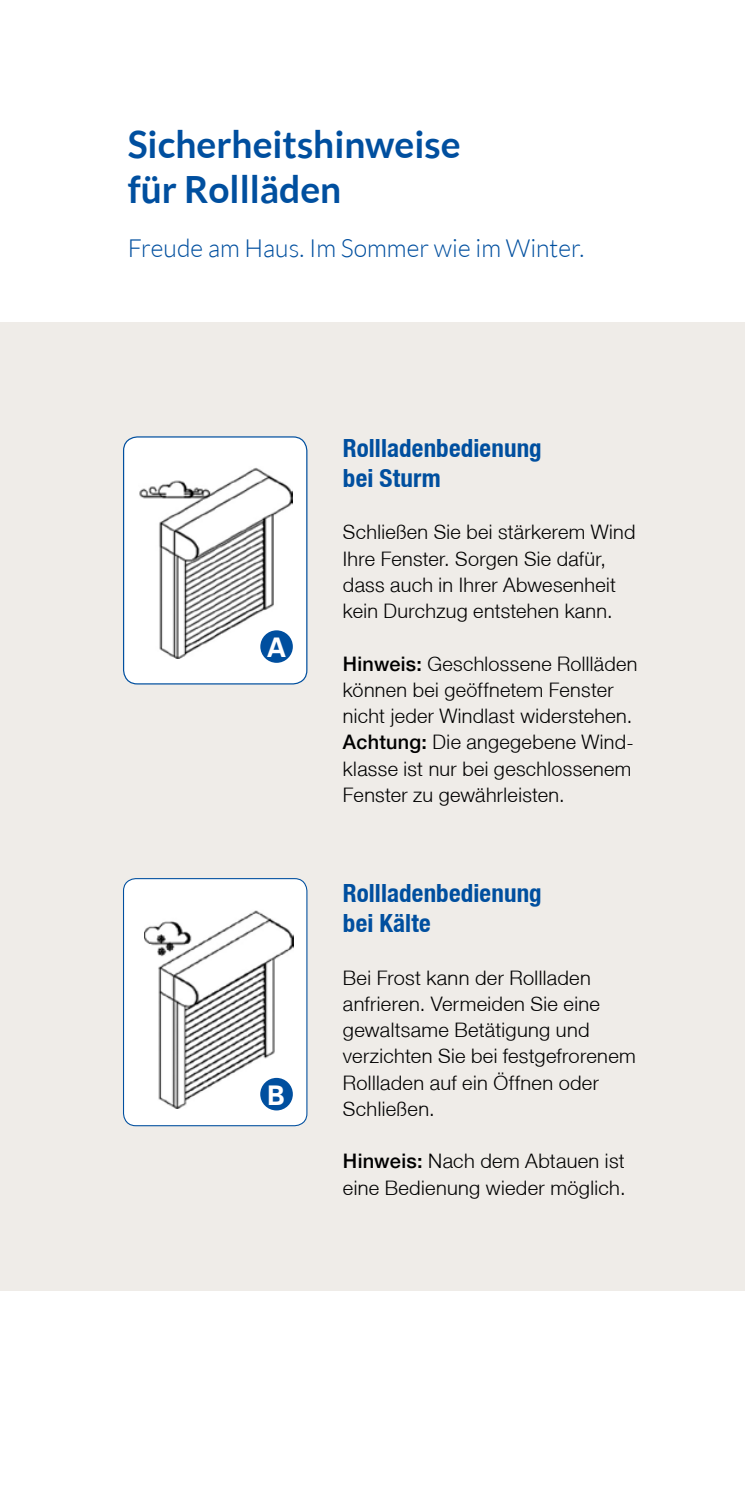
<style>
.page{position:relative;width:745px;height:1489px;background:#fff}
.page>*{position:absolute;margin:0;border:0;box-sizing:border-box;transform-origin:0 0}
.t1{font:700 37.5px/45px "Lato";color:#004f9f}
.t2{font:700 27.25px "Zurich BT";color:#fff}
.t3{font:700 27px "Zurich BT";color:#fff}
.t4{font:700 condensed 25px/30px "Helvetica Neue LT";letter-spacing:.005em;color:#004f9f}
.t5{font:300 25px "Lato";color:#004f9f}
.t6{font:300 20px/26.2px "Helvetica Neue LT";letter-spacing:.015em;color:#000}
.s1{font-weight:500}
</style>
<div class="page">
<div style="left:0;top:322px;width:744px;height:968px;background:#efece8"></div>
<div style="left:123px;top:437px;width:183px;height:247px;background:#fff;border-radius:14px"></div>
<img style="left:139px;top:467px;width:153px;height:191px">
<div style="left:123px;top:436px;width:184px;height:248px;border:1px solid #004f9f;border-radius:14px"></div>
<div style="left:123px;top:878px;width:184px;height:247px;background:#fff;border-radius:12px"></div>
<img style="left:145px;top:910px;width:148px;height:198px">
<div style="left:123px;top:878px;width:184px;height:248px;border:1px solid #004f9f;border-radius:12px"></div>
<div style="left:260px;top:630px;width:32px;height:32px;background:#004f9f;border-radius:50%"></div>
<div style="left:260px;top:1077px;width:33px;height:33px;background:#004f9f;border-radius:50%"></div>
<h1 class="t1" style="left:128px;top:121px;width:334px">Sicherheitshinweise für Rollläden</h1>
<p class="t5" style="left:128px;top:234px;width:458px">Freude am Haus. Im Sommer wie im Winter.</p>
<h3 class="t3" style="left:267px;top:631px;width:20px">A</h3>
<h2 class="t2" style="left:267px;top:1078px;width:19px">B</h2>
<p class="t4" style="left:343px;top:432px;width:200px">Rollladenbedienung bei Sturm</p>
<p class="t6" style="left:343px;top:518px;width:294px">Schließen Sie bei stärkerem Wind<br>Ihre Fenster. Sorgen Sie dafür, dass auch in Ihrer Abwesenheit kein Durchzug entstehen kann.</p>
<p class="t6" style="left:343px;top:650px;width:296px"><span class="s1">Hinweis:</span> Geschlossene Rollläden können bei geöffnetem Fenster nicht jeder Windlast widerstehen.<br><span class="s1">Achtung:</span> Die angegebene Wind&shy;klasse ist nur bei geschlossenem<br>Fenster zu gewährleisten.</p>
<p class="t4" style="left:343px;top:877px;width:200px">Rollladenbedienung bei Kälte</p>
<p class="t6" style="left:343px;top:963px;width:294px">Bei Frost kann der Rollladen anfrieren. Vermeiden Sie eine gewaltsame Betätigung und verzichten Sie bei festgefrorenem<br>Rollladen auf ein Öffnen oder<br>Schließen.</p>
<p class="t6" style="left:343px;top:1147px;width:284px"><span class="s1">Hinweis:</span> Nach dem Abtauen ist eine Bedienung wieder möglich.</p>
</div>
